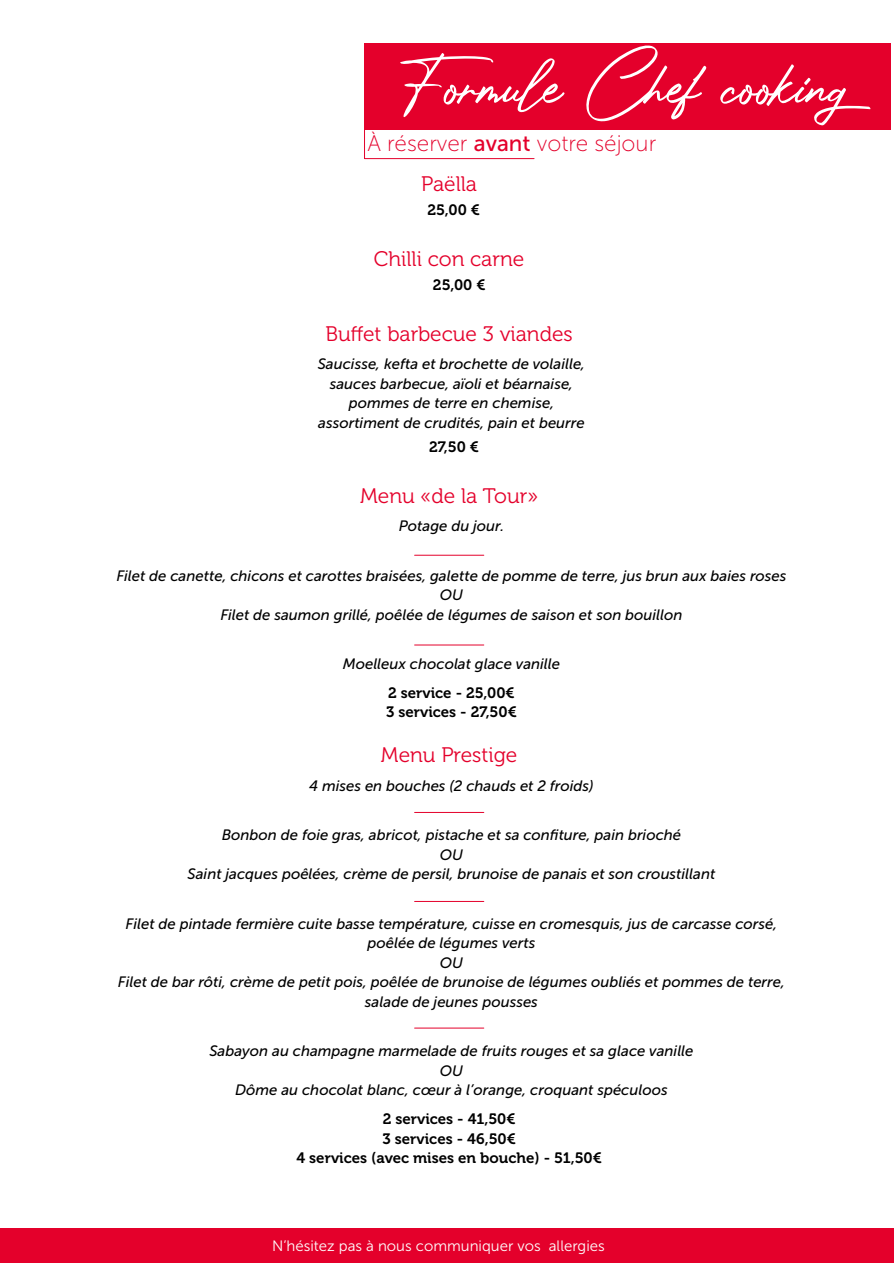
<style>
.page{position:relative;width:894px;height:1263px;background:#fff}
.page>*{position:absolute;margin:0;border:0;box-sizing:border-box;transform-origin:0 0}
.t1{font:72px "Photograph Signature";color:#fff}
.t2{font:22.5px "Museo Sans 100";color:#e4002b}
.t3{font:21px "Museo 300";color:#e4002b}
.t4{font:italic 15px/19.5px "Museo Sans 500";color:#000;text-align:center}
.t5{font:15px/19.5px "Museo 700";color:#000}
.t6{font:15px "Museo Sans 300";color:#fff}
.s1{font-family:"Museo Sans 500"}
</style>
<div class="page">
<div style="left:364px;top:43px;width:526px;height:87px;background:#e4002b"></div>
<hr style="left:414px;top:555px;width:69px;height:1px;background:#e4002b">
<hr style="left:414px;top:645px;width:69px;height:1px;background:#e4002b">
<hr style="left:414px;top:812px;width:69px;height:1px;background:#e4002b">
<hr style="left:414px;top:901px;width:69px;height:1px;background:#e4002b">
<hr style="left:414px;top:1028px;width:69px;height:1px;background:#e4002b">
<div style="left:0;top:1229px;width:893px;height:34px;background:#e4002b"></div>
<svg style="left:364px;top:130px;width:171px;height:30px"></svg>
<h1 class="t1" style="left:398px;top:64px;width:490px">Formule Chef cooking</h1>
<h2 class="t2" style="left:367px;top:134px;width:290px">À réserver <span class="s1">avant</span> votre séjour</h2>
<h3 class="t3" style="left:421px;top:175px;width:57px">Paëlla</h3>
<p class="t5" style="left:427px;top:201px;width:54px">25,00 €</p>
<h3 class="t3" style="left:374px;top:250px;width:152px">Chilli con carne</h3>
<p class="t5" style="left:433px;top:276px;width:54px">25,00 €</p>
<h3 class="t3" style="left:325px;top:325px;width:249px">Buffet barbecue 3 viandes</h3>
<p class="t4" style="left:317px;top:356px;width:269px">Saucisse, kefta et brochette de volaille, sauces barbecue, aïoli et béarnaise, pommes de terre en chemise, assortiment de crudités, pain et beurre</p>
<p class="t5" style="left:429px;top:438px;width:52px">27,50 €</p>
<h3 class="t3" style="left:360px;top:487px;width:179px">Menu «de la Tour»</h3>
<p class="t4" style="left:398px;top:518px;width:107px">Potage du jour.</p>
<p class="t4" style="left:116px;top:567px;width:671px">Filet de canette, chicons et carottes braisées, galette de pomme de terre, jus brun aux baies roses<br>OU<br>Filet de saumon grillé, poêlée de légumes de saison et son bouillon</p>
<p class="t4" style="left:342px;top:656px;width:219px">Moelleux chocolat glace vanille</p>
<p class="t5" style="left:386px;top:684px;width:132px">2 service - 25,00€<br>3 services - 27,50€</p>
<h3 class="t3" style="left:381px;top:747px;width:138px">Menu Prestige</h3>
<p class="t4" style="left:309px;top:777px;width:286px">4 mises en bouches (2 chauds et 2 froids)</p>
<p class="t4" style="left:187px;top:827px;width:529px">Bonbon de foie gras, abricot, pistache et sa confiture, pain brioché<br>OU<br>Saint jacques poêlées, crème de persil, brunoise de panais et son croustillant</p>
<p class="t4" style="left:118px;top:915px;width:668px">Filet de pintade fermière cuite basse température, cuisse en cromesquis, jus de carcasse corsé, poêlée de légumes verts<br>OU<br>Filet de bar rôti, crème de petit pois, poêlée de brunoise de légumes oubliés et pommes de terre, salade de jeunes pousses</p>
<p class="t4" style="left:209px;top:1043px;width:485px">Sabayon au champagne marmelade de fruits rouges et sa glace vanille<br>OU<br>Dôme au chocolat blanc, cœur à l’orange, croquant spéculoos</p>
<p class="t5" style="left:296px;top:1110px;width:307px;text-align:center">2 services - 41,50€<br>3 services - 46,50€<br>4 services (avec mises en bouche) - 51,50€</p>
<p class="t6" style="left:272px;top:1239px;width:334px">N’hésitez pas à nous communiquer vos allergies</p>
</div>
